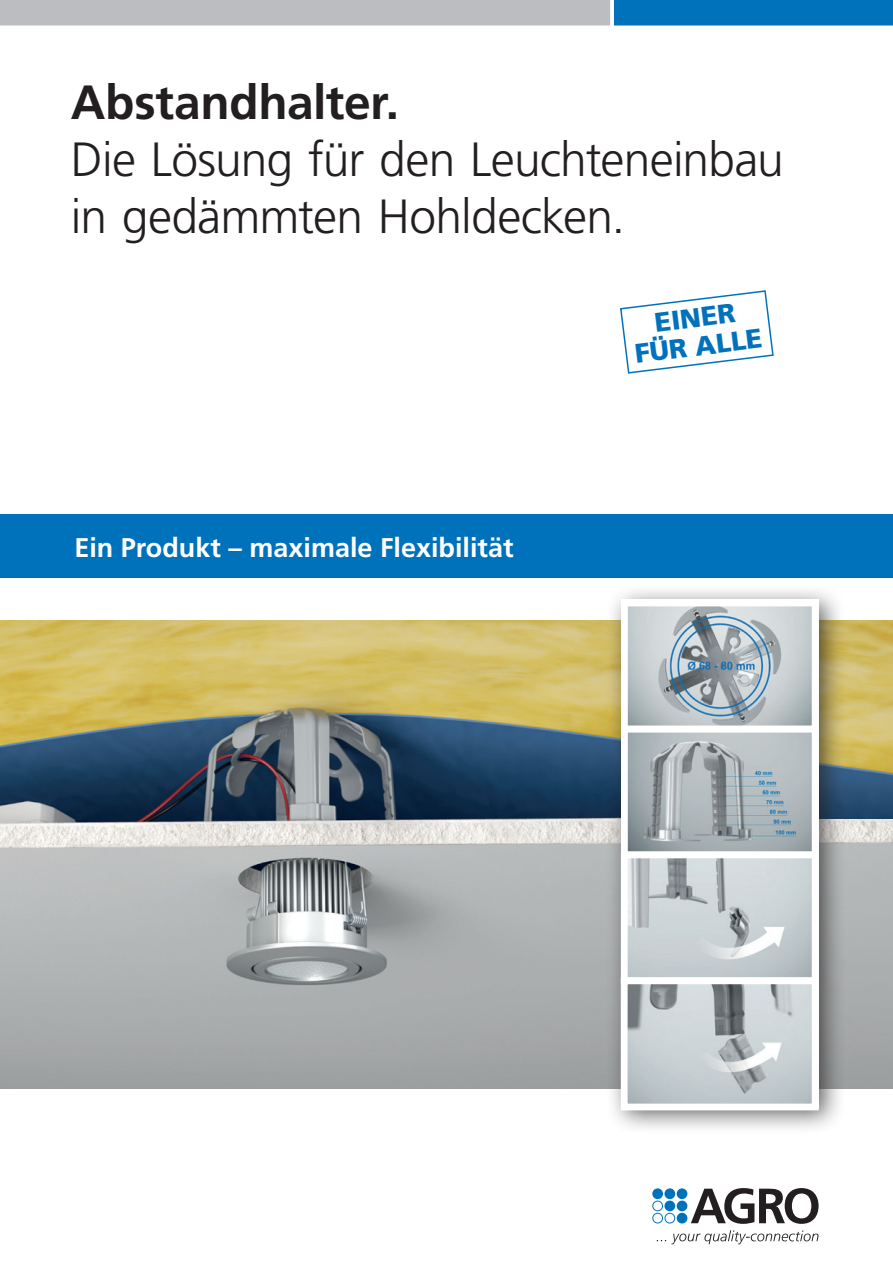
<style>
.page{position:relative;width:893px;height:1263px;background:#fff}
.page>*{position:absolute;margin:0;border:0;box-sizing:border-box;transform-origin:0 0}
.t1{font:300 48px/57px "Frutiger LT Std";letter-spacing:-.02em;color:#231f20}
.t2{font:700 48px "Frutiger LT Std";letter-spacing:-.01em;color:#231f20}
.t3{font:700 27px "Frutiger LT Std";color:#fff}
.t4{font:900 27px/28.5px "Frutiger LT Std";color:#0072bc;text-align:center}
</style>
<div class="page">
<div style="left:677px;top:1200px;width:10px;height:11px;background:#0072bc;border-radius:50%"></div>
<div style="left:664px;top:1188px;width:11px;height:11px;background:#0072bc;border-radius:50%"></div>
<div style="left:677px;top:1188px;width:10px;height:11px;background:#0072bc;border-radius:50%"></div>
<div style="left:652px;top:1188px;width:11px;height:11px;background:#0072bc;border-radius:50%"></div>
<div style="left:677px;top:1213px;width:10px;height:10px;background:#0072bc;border-radius:50%"></div>
<svg style="left:652px;top:1200px;width:23px;height:23px"></svg>
<svg style="left:691px;top:1188px;width:128px;height:36px"></svg>
<svg style="left:657px;top:1230px;width:161px;height:14px"></svg>
<div style="left:0;top:0;width:612px;height:26px;background:#bcbdc0"></div>
<div style="left:612px;top:0;width:281px;height:26px;background:#0072bc"></div>
<svg style="left:610px;top:0;width:4px;height:27px"></svg>
<img style="left:0;top:621px;width:606px;height:468px">
<div style="left:0;top:514px;width:893px;height:64px;background:#0072bc"></div>
<img style="left:846px;top:621px;width:47px;height:468px">
<div style="left:606px;top:584px;width:240px;height:551px;background:#231f20;opacity:.7"></div>
<img style="left:629px;top:733px;width:182px;height:117px">
<div style="left:621px;top:725px;width:198px;height:133px;border:7px solid #fff"></div>
<img style="left:629px;top:608px;width:182px;height:116px">
<div style="left:621px;top:600px;width:198px;height:132px;border:7px solid #fff"></div>
<svg style="left:629px;top:859px;width:182px;height:117px;background:#c4cbce"></svg>
<div style="left:621px;top:851px;width:198px;height:133px;border:7px solid #fff"></div>
<svg style="left:629px;top:985px;width:182px;height:117px;background:#bbc3c6"></svg>
<div style="left:621px;top:977px;width:198px;height:133px;border:7px solid #fff"></div>
<svg style="left:620px;top:290px;width:154px;height:84px"></svg>
<p class="t2" style="left:71px;top:74px;width:330px">Abstandhalter.</p>
<p class="t1" style="left:71px;top:132px;width:715px">Die Lösung für den Leuchteneinbau in gedämmten Hohldecken.</p>
<p class="t3" style="left:74px;top:531px;width:441px">Ein Produkt – maximale Flexibilität</p>
<p class="t4" style="left:630px;top:311px;width:130px;rotate:-7deg">EINER<br>FÜR ALLE</p>
</div>
